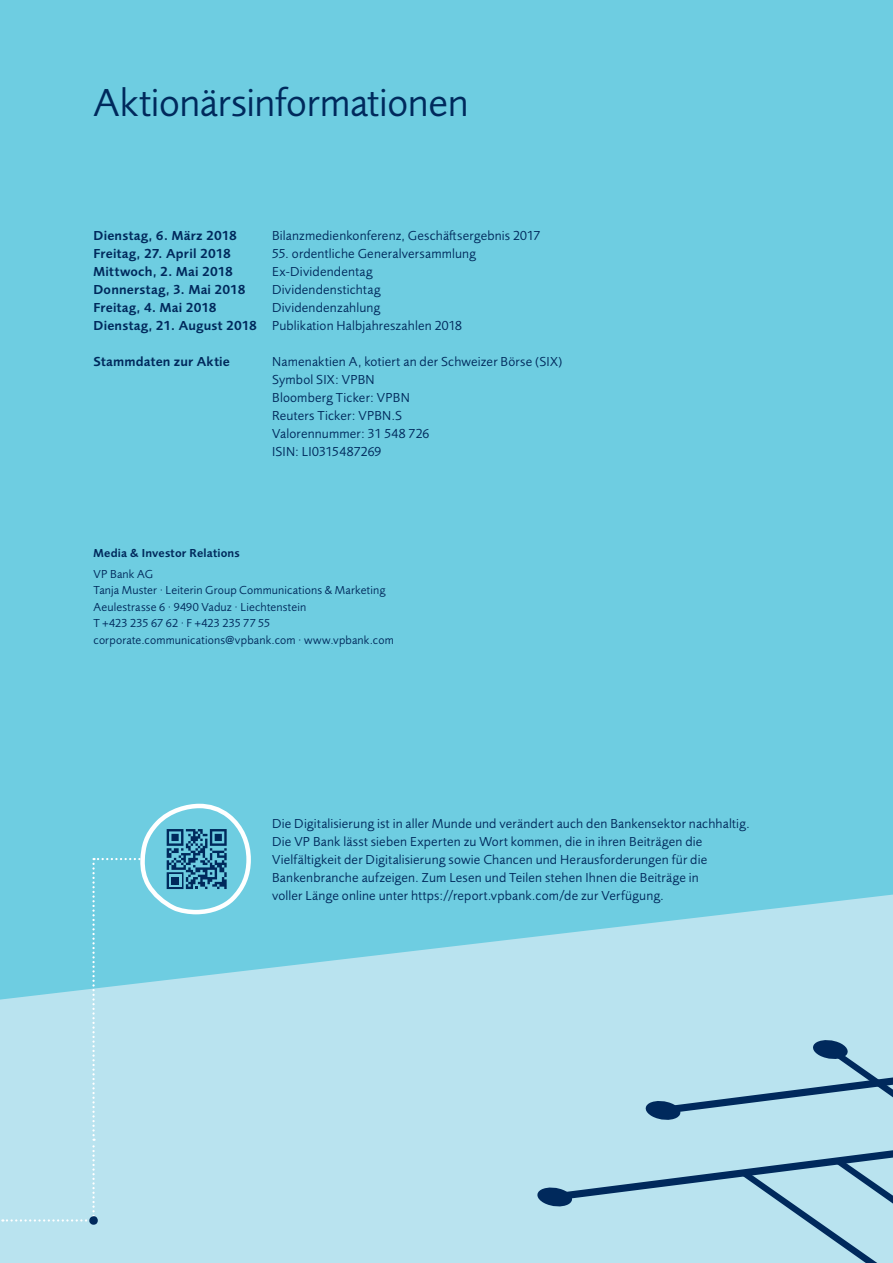
<style>
.page{position:relative;width:893px;height:1263px;background:#fff}
.page>*{position:absolute;margin:0;border:0;box-sizing:border-box;transform-origin:0 0}
.t1{font:40.5px "Foundry Sans";letter-spacing:-.01em;color:#00295c}
.t2{font:13.5px/18px "Foundry Sans";letter-spacing:.015em;color:#00295c}
.t3{font:600 13.5px "Foundry Sans";letter-spacing:.015em;color:#00295c}
.t4{font:12px/16.5px "Foundry Sans";letter-spacing:.015em;color:#00295c}
.t5{font:600 12px "Foundry Sans";letter-spacing:.015em;color:#00295c}
.s1{font-weight:600}
</style>
<div class="page">
<div style="left:0;top:0;width:893px;height:801px;background:#6ecde1"></div>
<svg style="left:0;top:801px;width:893px;height:462px"></svg>
<h1 class="t1" style="left:94px;top:74px;width:377px">Aktionärsinformationen</h1>
<p class="t3" style="left:94px;top:225px;width:145px">Dienstag, 6. März 2018</p>
<p class="t2" style="left:272px;top:225px;width:269px">Bilanzmedienkonferenz, Geschäftsergebnis 2017</p>
<p class="t3" style="left:94px;top:243px;width:139px">Freitag, 27. April 2018</p>
<p class="t2" style="left:272px;top:243px;width:205px">55. ordentliche Generalversammlung</p>
<p class="t3" style="left:94px;top:261px;width:141px">Mittwoch, 2. Mai 2018</p>
<p class="t2" style="left:272px;top:261px;width:102px">Ex-Dividendentag</p>
<p class="t3" style="left:94px;top:279px;width:153px">Donnerstag, 3. Mai 2018</p>
<p class="t2" style="left:272px;top:279px;width:110px">Dividendenstichtag</p>
<p class="t3" style="left:94px;top:297px;width:125px">Freitag, 4. Mai 2018</p>
<p class="t2" style="left:94px;top:297px;width:370px;text-indent:179px">Dividendenzahlung<br><span class="s1">Dienstag, 21. August 2018</span> Publikation Halbjahreszahlen 2018</p>
<p class="t3" style="left:94px;top:351px;width:138px">Stammdaten zur Aktie</p>
<p class="t2" style="left:272px;top:351px;width:292px">Namenaktien A, kotiert an der Schweizer Börse (SIX)<br>Symbol SIX: VPBN<br>Bloomberg Ticker: VPBN<br>Reuters Ticker: VPBN.S<br>Valorennummer: 31 548 726<br>ISIN: LI0315487269</p>
<p class="t5" style="left:94px;top:544px;width:148px">Media &amp; Investor Relations</p>
<p class="t4" style="left:94px;top:565px;width:302px">VP Bank AG<br>Tanja Muster · Leiterin Group Communications &amp; Marketing Aeulestrasse 6 · 9490 Vaduz · Liechtenstein<br>T +423 235 67 62 · F +423 235 77 55 corporate.communications@vpbank.com · www.vpbank.com</p>
<p class="t2" style="left:272px;top:814px;width:479px">Die Digitalisierung ist in aller Munde und verändert auch den Bankensektor nachhaltig.<br>Die VP Bank lässt sieben Experten zu Wort kommen, die in ihren Beiträgen die Vielfältigkeit der Digitalisierung sowie Chancen und Herausforderungen für die Bankenbranche aufzeigen. Zum Lesen und Teilen stehen Ihnen die Beiträge in<br>voller Länge online unter https://report.vpbank.com/de zur Verfügung.</p>
</div>
